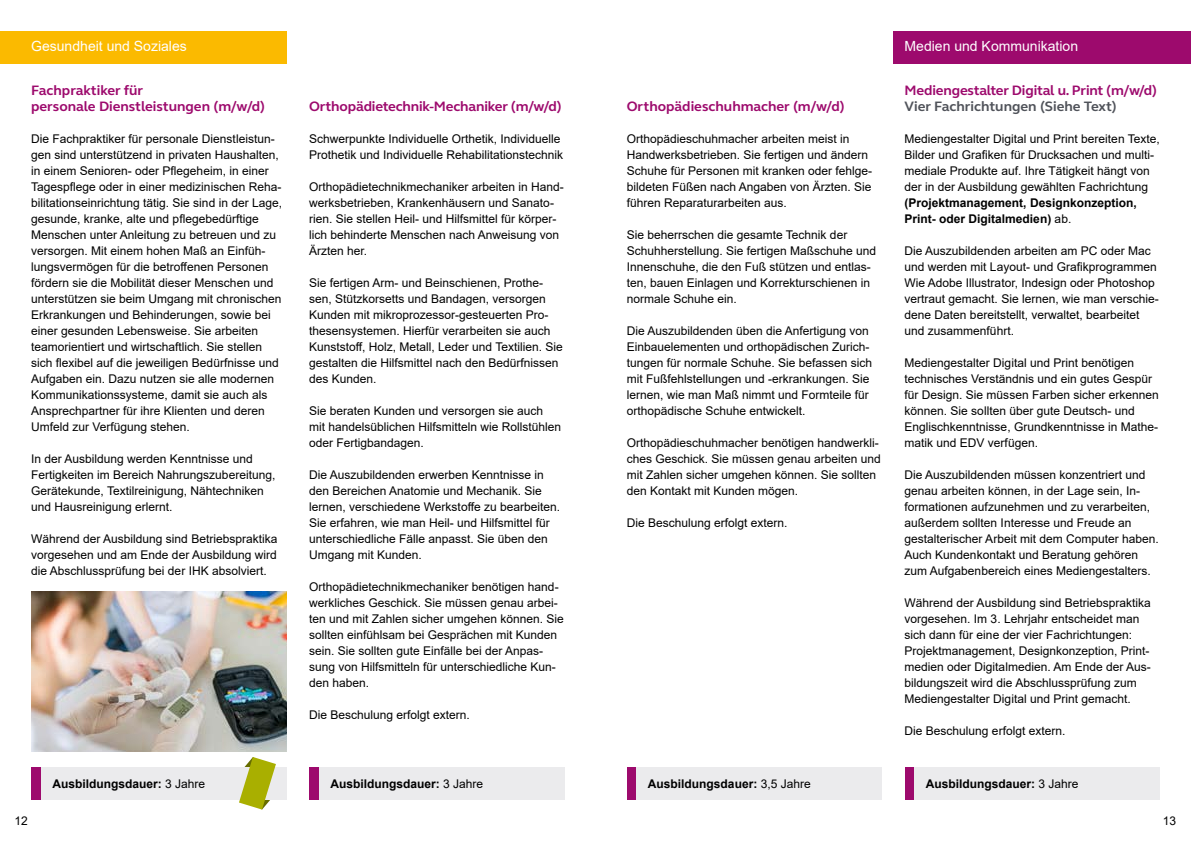
<style>
.page{position:relative;width:1191px;height:842px;background:#fff}
.page>*{position:absolute;margin:0;border:0;box-sizing:border-box;transform-origin:0 0}
.t1{font:700 14px/16px "FS Elliot";letter-spacing:-.01em;color:#9d0a6d}
.t2{font:14px "Arial";color:#fff}
.t3{font:700 14px "FS Elliot";color:#50535a}
.t4{font:12px/16px "Arial";color:#000}
.t5{font:700 12px/16px "Arial";color:#000}
.s1{font-weight:400}
</style>
<div class="page">
<div style="left:0;top:31px;width:286px;height:32px;background:#fbba00"></div>
<div style="left:309px;top:767px;width:10px;height:32px;background:#9d0a6d"></div>
<div style="left:319px;top:767px;width:245px;height:32px;background:#ebebed"></div>
<div style="left:31px;top:767px;width:10px;height:32px;background:#9d0a6d"></div>
<div style="left:41px;top:767px;width:245px;height:32px;background:#ebebed"></div>
<svg style="left:239px;top:757px;width:37px;height:52px"></svg>
<img style="left:31px;top:591px;width:255px;height:160px">
<div style="left:626px;top:767px;width:10px;height:32px;background:#9d0a6d"></div>
<div style="left:636px;top:767px;width:246px;height:32px;background:#ebebed"></div>
<div style="left:893px;top:31px;width:298px;height:32px;background:#9d0a6d"></div>
<div style="left:904px;top:767px;width:10px;height:32px;background:#9d0a6d"></div>
<div style="left:914px;top:767px;width:245px;height:32px;background:#ebebed"></div>
<p class="t2" style="left:31px;top:37px;width:157px">Gesundheit und Soziales</p>
<p class="t1" style="left:31px;top:82px;width:235px">Fachpraktiker für<br>personale Dienstleistungen (m/w/d)</p>
<p class="t4" style="left:31px;top:131px;width:252px">Die Fachpraktiker für personale Dienstleistun&shy;gen sind unterstützend in privaten Haushalten, in einem Senioren- oder Pflegeheim, in einer Tagespflege oder in einer medizinischen Reha&shy;bilitationseinrichtung tätig. Sie sind in der Lage, gesunde, kranke, alte und pflegebedürftige Menschen unter Anleitung zu betreuen und zu versorgen. Mit einem hohen Maß an Einfüh&shy;lungsvermögen für die betroffenen Personen fördern sie die Mobilität dieser Menschen und unterstützen sie beim Umgang mit chronischen Erkrankungen und Behinderungen, sowie bei einer gesunden Lebensweise. Sie arbeiten teamorientiert und wirtschaftlich. Sie stellen sich flexibel auf die jeweiligen Bedürfnisse und Aufgaben ein. Dazu nutzen sie alle modernen Kommunikationssysteme, damit sie auch als Ansprechpartner für ihre Klienten und deren Umfeld zur Verfügung stehen.</p>
<p class="t4" style="left:31px;top:451px;width:246px">In der Ausbildung werden Kenntnisse und Fertigkeiten im Bereich Nahrungszubereitung, Gerätekunde, Textilreinigung, Nähtechniken und Hausreinigung erlernt.</p>
<p class="t4" style="left:31px;top:531px;width:248px;text-align:justify">Während der Ausbildung sind Betriebspraktika vorgesehen und am Ende der Ausbildung wird die Abschlussprüfung bei der IHK absolviert.</p>
<p class="t1" style="left:309px;top:98px;width:254px">Orthopädietechnik-Mechaniker (m/w/d)</p>
<p class="t4" style="left:309px;top:131px;width:256px">Schwerpunkte Individuelle Orthetik, Individuelle<br>Prothetik und Individuelle Rehabilitationstechnik</p>
<p class="t4" style="left:309px;top:179px;width:256px">Orthopädietechnikmechaniker arbeiten in Hand&shy;werksbetrieben, Krankenhäusern und Sanato&shy;rien. Sie stellen Heil- und Hilfsmittel für körper&shy;lich behinderte Menschen nach Anweisung von Ärzten her.</p>
<p class="t4" style="left:309px;top:275px;width:255px">Sie fertigen Arm- und Beinschienen, Prothe&shy;sen, Stützkorsetts und Bandagen, versorgen Kunden mit mikroprozessor-gesteuerten Pro&shy;thesensystemen. Hierfür verarbeiten sie auch Kunststoff, Holz, Metall, Leder und Textilien. Sie gestalten die Hilfsmittel nach den Bedürfnissen des Kunden.</p>
<p class="t4" style="left:309px;top:403px;width:254px">Sie beraten Kunden und versorgen sie auch mit handelsüblichen Hilfsmitteln wie Rollstühlen oder Fertigbandagen.</p>
<p class="t4" style="left:309px;top:467px;width:252px">Die Auszubildenden erwerben Kenntnisse in den Bereichen Anatomie und Mechanik. Sie lernen, verschiedene Werkstoffe zu bearbeiten.<br>Sie erfahren, wie man Heil- und Hilfsmittel für unterschiedliche Fälle anpasst. Sie üben den Umgang mit Kunden.</p>
<p class="t4" style="left:309px;top:579px;width:256px">Orthopädietechnikmechaniker benötigen hand&shy;werkliches Geschick. Sie müssen genau arbei&shy;ten und mit Zahlen sicher umgehen können. Sie sollten einfühlsam bei Gesprächen mit Kunden sein. Sie sollten gute Einfälle bei der Anpas&shy;sung von Hilfsmitteln für unterschiedliche Kun&shy;den haben.</p>
<p class="t4" style="left:309px;top:707px;width:162px">Die Beschulung erfolgt extern.</p>
<p class="t5" style="left:52px;top:775px;width:154px">Ausbildungsdauer: <span class="s1">3 Jahre</span></p>
<p class="t5" style="left:330px;top:776px;width:154px">Ausbildungsdauer: <span class="s1">3 Jahre</span></p>
<p class="t1" style="left:626px;top:98px;width:219px">Orthopädieschuhmacher (m/w/d)</p>
<p class="t4" style="left:626px;top:131px;width:247px">Orthopädieschuhmacher arbeiten meist in Handwerksbetrieben. Sie fertigen und ändern Schuhe für Personen mit kranken oder fehlge&shy;bildeten Füßen nach Angaben von Ärzten. Sie führen Reparaturarbeiten aus.</p>
<p class="t4" style="left:626px;top:227px;width:251px">Sie beherrschen die gesamte Technik der Schuhherstellung. Sie fertigen Maßschuhe und Innenschuhe, die den Fuß stützen und entlas&shy;ten, bauen Einlagen und Korrekturschienen in normale Schuhe ein.</p>
<p class="t4" style="left:626px;top:323px;width:247px">Die Auszubildenden üben die Anfertigung von Einbauelementen und orthopädischen Zurich&shy;tungen für normale Schuhe. Sie befassen sich mit Fußfehlstellungen und -erkrankungen. Sie lernen, wie man Maß nimmt und Formteile für orthopädische Schuhe entwickelt.</p>
<p class="t4" style="left:626px;top:435px;width:256px">Orthopädieschuhmacher benötigen handwerkli&shy;ches Geschick. Sie müssen genau arbeiten und mit Zahlen sicher umgehen können. Sie sollten den Kontakt mit Kunden mögen.</p>
<p class="t4" style="left:626px;top:515px;width:162px">Die Beschulung erfolgt extern.</p>
<p class="t5" style="left:648px;top:776px;width:164px">Ausbildungsdauer: <span class="s1">3,5 Jahre</span></p>
<p class="t2" style="left:904px;top:37px;width:175px">Medien und Kommunikation</p>
<p class="t1" style="left:904px;top:82px;width:254px">Mediengestalter Digital u. Print (m/w/d)</p>
<p class="t3" style="left:904px;top:97px;width:214px">Vier Fachrichtungen (Siehe Text)</p>
<p class="t4" style="left:904px;top:131px;width:257px">Mediengestalter Digital und Print bereiten Texte, Bilder und Grafiken für Drucksachen und multi&shy;mediale Produkte auf. Ihre Tätigkeit hängt von der in der Ausbildung gewählten Fachrichtung</p>
<p class="t5" style="left:904px;top:195px;width:234px">(Projektmanagement, Designkonzeption,<br>Print- oder Digitalmedien) <span class="s1">ab.</span></p>
<p class="t4" style="left:904px;top:243px;width:256px">Die Auszubildenden arbeiten am PC oder Mac und werden mit Layout- und Grafikprogrammen Wie Adobe Illustrator, Indesign oder Photoshop vertraut gemacht. Sie lernen, wie man verschie&shy;dene Daten bereitstellt, verwaltet, bearbeitet und zusammenführt.</p>
<p class="t4" style="left:904px;top:355px;width:256px">Mediengestalter Digital und Print benötigen technisches Verständnis und ein gutes Gespür für Design. Sie müssen Farben sicher erkennen können. Sie sollten über gute Deutsch- und Englischkenntnisse, Grundkenntnisse in Mathe&shy;matik und EDV verfügen.</p>
<p class="t4" style="left:904px;top:467px;width:256px">Die Auszubildenden müssen konzentriert und genau arbeiten können, in der Lage sein, In&shy;formationen aufzunehmen und zu verarbeiten, außerdem sollten Interesse und Freude an gestalterischer Arbeit mit dem Computer haben.<br>Auch Kundenkontakt und Beratung gehören zum Aufgabenbereich eines Mediengestalters.</p>
<p class="t4" style="left:904px;top:595px;width:248px">Während der Ausbildung sind Betriebspraktika vorgesehen. Im 3. Lehrjahr entscheidet man sich dann für eine der vier Fachrichtungen:<br>Projektmanagement, Designkonzeption, Print&shy;medien oder Digitalmedien. Am Ende der Aus&shy;bildungszeit wird die Abschlussprüfung zum Mediengestalter Digital und Print gemacht.</p>
<p class="t4" style="left:904px;top:723px;width:162px">Die Beschulung erfolgt extern.</p>
<p class="t5" style="left:926px;top:776px;width:154px">Ausbildungsdauer: <span class="s1">3 Jahre</span></p>
<p class="t4" style="left:15px;top:813px;width:15px">12</p>
<p class="t4" style="left:1163px;top:813px;width:15px">13</p>
</div>
